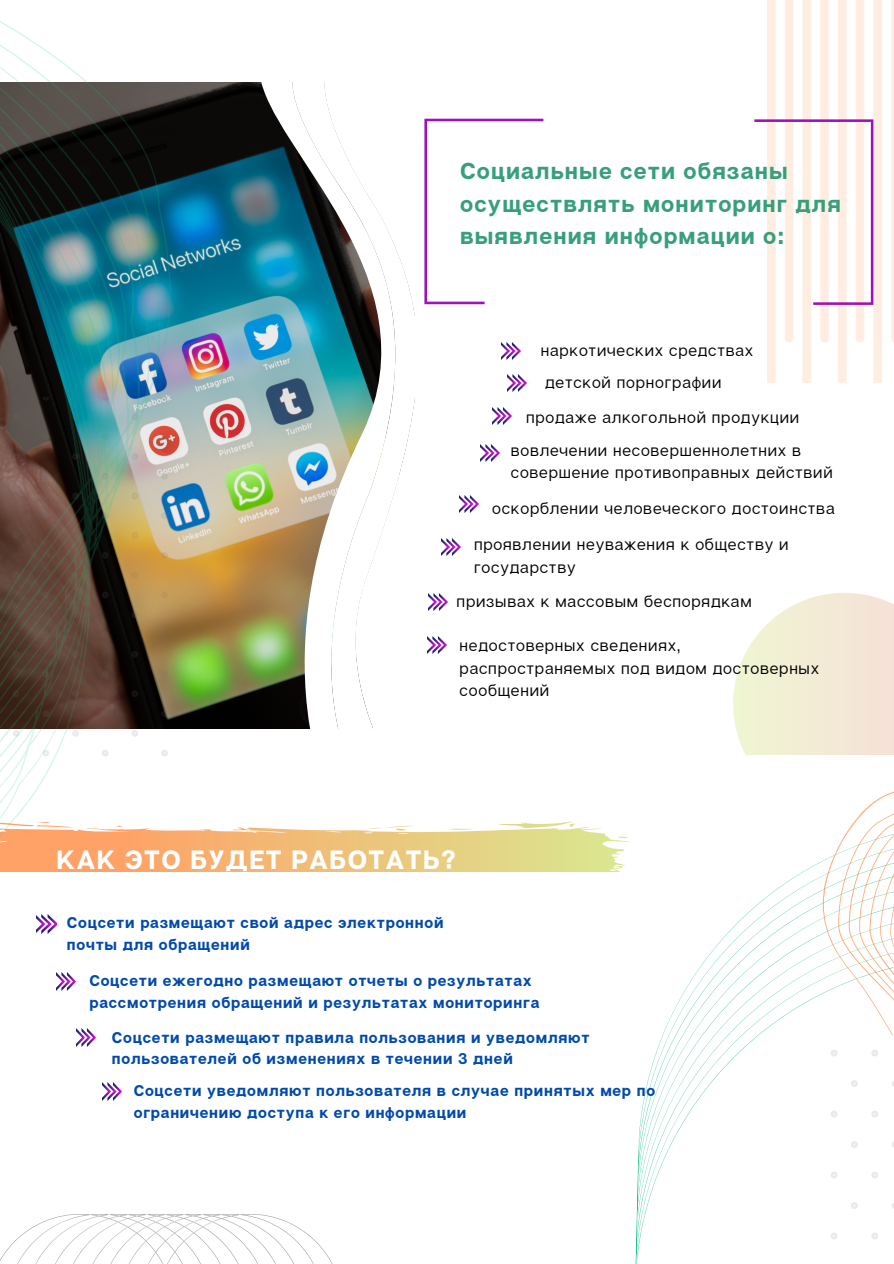
<style>
.page{position:relative;width:894px;height:1264px;background:#fff}
.page>*{position:absolute;margin:0;border:0;box-sizing:border-box;transform-origin:0 0}
.t1{font:700 26.25px "Articulat CF";letter-spacing:.05em;color:#fff}
.t2{font:700 22.95px/32.7px "Articulat CF";letter-spacing:.05em;color:#379f7a}
.t3{font:16.05px/22.5px "Articulat CF";letter-spacing:.05em;color:#000}
.t4{font:700 15.45px/21.5px "Articulat CF";letter-spacing:.05em;color:#004aad}
</style>
<div class="page">
<img style="left:238px;top:82px;width:12px;height:647px">
<svg style="left:238px;top:821px;width:393px;height:50px"></svg>
<svg style="left:0;top:1214px;width:332px;height:49px"></svg>
<svg style="left:635px;top:892px;width:240px;height:371px"></svg>
<svg style="left:830px;top:1049px;width:7px;height:7px"></svg>
<svg style="left:871px;top:1049px;width:7px;height:7px"></svg>
<svg style="left:850px;top:1080px;width:7px;height:6px"></svg>
<svg style="left:830px;top:1110px;width:7px;height:7px"></svg>
<svg style="left:871px;top:1110px;width:7px;height:7px"></svg>
<svg style="left:850px;top:1141px;width:7px;height:6px"></svg>
<svg style="left:830px;top:1171px;width:7px;height:7px"></svg>
<svg style="left:871px;top:1171px;width:7px;height:7px"></svg>
<svg style="left:850px;top:1201px;width:7px;height:7px"></svg>
<svg style="left:830px;top:1232px;width:7px;height:7px"></svg>
<svg style="left:871px;top:1232px;width:7px;height:7px"></svg>
<img style="left:250px;top:82px;width:31px;height:647px">
<img style="left:281px;top:82px;width:35px;height:647px">
<svg style="left:316px;top:82px;width:228px;height:647px"></svg>
<img style="left:0;top:21px;width:238px;height:1080px">
<img style="left:57px;top:972px;width:19px;height:18px">
<img style="left:76px;top:1028px;width:19px;height:18px">
<img style="left:102px;top:1082px;width:19px;height:18px">
<img style="left:37px;top:914px;width:19px;height:19px">
<div style="left:767px;top:0;width:8px;height:382px;background:#ffede1"></div>
<svg style="left:785px;top:0;width:8px;height:342px"></svg>
<svg style="left:802px;top:0;width:8px;height:382px;background:#ffeee2"></svg>
<svg style="left:820px;top:0;width:8px;height:342px"></svg>
<div style="left:838px;top:0;width:8px;height:382px;background:#ffede1"></div>
<svg style="left:855px;top:0;width:9px;height:342px"></svg>
<svg style="left:873px;top:0;width:8px;height:382px;background:#fce7e1"></svg>
<svg style="left:891px;top:0;width:2px;height:341px"></svg>
<img style="left:501px;top:342px;width:19px;height:17px">
<img style="left:492px;top:408px;width:19px;height:17px">
<img style="left:480px;top:444px;width:19px;height:17px">
<img style="left:459px;top:496px;width:19px;height:16px">
<img style="left:441px;top:539px;width:19px;height:17px">
<img style="left:427px;top:636px;width:19px;height:17px">
<img style="left:428px;top:594px;width:19px;height:17px">
<svg style="left:733px;top:593px;width:160px;height:161px"></svg>
<svg style="left:424px;top:119px;width:449px;height:186px"></svg>
<svg style="left:772px;top:663px;width:121px;height:383px"></svg>
<img style="left:507px;top:374px;width:19px;height:17px">
<p class="t2" style="left:460px;top:154px;width:382px">Социальные сети обязаны осуществлять мониторинг для выявления информации о:</p>
<p class="t3" style="left:540px;top:338px;width:214px">наркотических средствах</p>
<p class="t3" style="left:545px;top:371px;width:178px">детской порнографии</p>
<p class="t3" style="left:526px;top:405px;width:274px">продаже алкогольной продукции</p>
<p class="t3" style="left:510px;top:438px;width:323px">вовлечении несовершеннолетних в совершение противоправных действий</p>
<p class="t3" style="left:492px;top:497px;width:344px">оскорблении человеческого достоинства</p>
<p class="t3" style="left:474px;top:533px;width:316px">проявлении неуважения к обществу и государству</p>
<p class="t3" style="left:456px;top:590px;width:296px">призывах к массовым беспорядкам</p>
<p class="t3" style="left:459px;top:634px;width:361px">недостоверных сведениях, распространяемых под видом достоверных сообщений</p>
<p class="t1" style="left:57px;top:843px;width:401px">КАК ЭТО БУДЕТ РАБОТАТЬ?</p>
<p class="t4" style="left:67px;top:911px;width:378px">Соцсети размещают свой адрес электронной почты для обращений</p>
<p class="t4" style="left:89px;top:969px;width:451px">Соцсети ежегодно размещают отчеты о результатах рассмотрения обращений и результатах мониторинга</p>
<p class="t4" style="left:112px;top:1026px;width:479px">Соцсети размещают правила пользования и уведомляют пользователей об изменениях в течении 3 дней</p>
<p class="t4" style="left:134px;top:1079px;width:522px">Соцсети уведомляют пользователя в случае принятых мер по ограничению доступа к его информации</p>
</div>
